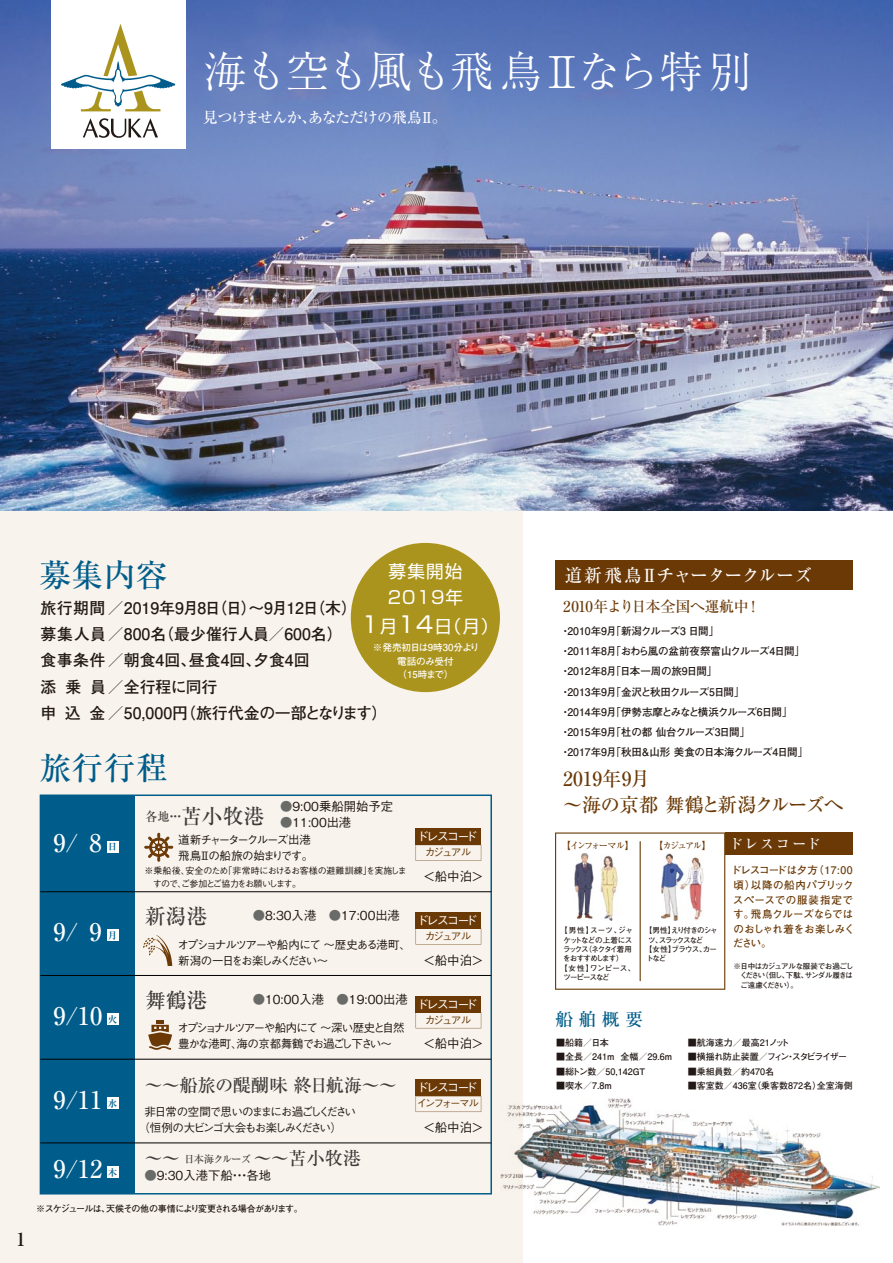
<style>
.page{position:relative;width:893px;height:1263px;background:#fff}
.page>*{position:absolute;margin:0;border:0;box-sizing:border-box;transform-origin:0 0}
.t1{font:300 43.65px "Ryumin Pro";letter-spacing:-.055em;color:#fff}
.t2{font:500 31.8px "Ryumin Pro";letter-spacing:.01em;color:#005d8b}
.t3{font:500 24.45px "Ryumin Pro";color:#fff}
.t4{font:500 20.85px "Ryumin Pro";color:#3e3a39}
.t5{font:500 19.5px/25px "Ryumin Pro";letter-spacing:-.03em;color:#6a3906}
.t6{font:500 18.15px "Ryumin Pro";color:#3e3a39}
.t7{font:500 18px "Ryumin Pro";letter-spacing:-.05em;color:#fff}
.t8{font:500 18px "Ryumin Pro";color:#005d8b}
.t9{font:700 18px "Ryumin Pro";color:#221815}
.t10{font:17.55px/28.2px "Shin Go Pro";letter-spacing:.06em;color:#fff;text-align:center}
.t11{font:700 15.9px/26.2px "Futo Go B101 Pro";color:#221815}
.t12{font:500 15px "Ryumin Pro";letter-spacing:-.07em;color:#fff}
.t13{font:500 15px "Ryumin Pro";letter-spacing:-.025em;color:#6a3906}
.t14{font:500 13.95px "Ryumin Pro";letter-spacing:.125em;color:#fff}
.t15{font:500 12.3px "Gothic BBB Pro";color:#221815}
.t16{font:500 12.3px "Gothic BBB Pro";letter-spacing:-.195em;color:#fff}
.t17{font:500 12.3px "Ryumin Pro";color:#3e3a39}
.t18{font:500 11.55px/15.9px "Gothic BBB Pro";letter-spacing:-.12em;color:#221815}
.t19{font:500 10.65px "Gothic BBB Pro";letter-spacing:-.165em;color:#6a3906}
.t20{font:500 10.65px "Gothic BBB Pro";letter-spacing:-.195em;color:#6a3906}
.t21{font:700 10.5px/20.2px "Futo Go B101 Pro";letter-spacing:-.02em;color:#221815}
.t22{font:700 10.5px/14.5px "Futo Go B101 Pro";letter-spacing:-.025em;color:#6a3906}
.t23{font:700 9.6px/13.6px "Futo Go B101 Pro";letter-spacing:-.01em;color:#fff;text-align:center}
.t24{font:700 9.45px "Ryumin Pro";color:#005d8b}
.t25{font:500 9.3px "Ryumin Pro";letter-spacing:-.19em;color:#6a3906}
.t26{font:700 9px "Futo Go B101 Pro";color:#221815}
.t27{font:500 9px/12.9px "Gothic BBB Pro";letter-spacing:-.07em;color:#221815}
.t28{font:700 9px "Futo Go B101 Pro";letter-spacing:-.095em;color:#221815}
.t29{font:700 9px "Futo Go B101 Pro";letter-spacing:-.11em;color:#221815}
.t30{font:700 7.5px/9.3px "Futo Go B101 Pro";letter-spacing:-.11em;color:#221815;text-align:justify}
.t31{font:700 7.5px "Futo Go B101 Pro";letter-spacing:-.16em;color:#221815}
.t32{font:700 7.5px "Futo Go B101 Pro";letter-spacing:-.08em;color:#221815}
.t33{font:700 7.5px "Futo Go B101 Pro";letter-spacing:-.165em;color:#221815}
.t34{font:700 7.5px "Futo Go B101 Pro";letter-spacing:-.13em;color:#221815}
.s1{font-size:22.35px}
.s2{color:#696b68}
.s3{font-size:20.85px}
</style>
<div class="page">
<div style="left:0;top:510px;width:523px;height:753px;background:#f8f3ec"></div>
<img style="left:0;top:0;width:893px;height:510px">
<img style="left:500px;top:1098px;width:380px;height:127px">
<div style="left:351px;top:543px;width:149px;height:149px;background:#ab941d;border-radius:50%"></div>
<div style="left:725px;top:832px;width:128px;height:23px;background:#6a3906"></div>
<svg style="left:555px;top:832px;width:170px;height:158px"></svg>
<div style="left:555px;top:561px;width:298px;height:29px;background:#6a3906"></div>
<img style="left:574px;top:854px;width:47px;height:67px">
<img style="left:661px;top:854px;width:43px;height:67px">
<hr style="left:640px;top:841px;width:1px;height:140px;background:#6a3906">
<div style="left:40px;top:795px;width:94px;height:97px;background:#005d8b"></div>
<div style="left:40px;top:794px;width:452px;height:400px;border:2px solid #005d8b"></div>
<div style="left:107px;top:841px;width:12px;height:11px;background:#fff"></div>
<div style="left:416px;top:829px;width:65px;height:16px;background:#6a3906"></div>
<svg style="left:416px;top:845px;width:65px;height:16px"></svg>
<div style="left:40px;top:892px;width:94px;height:83px;background:#005d8b"></div>
<div style="left:107px;top:929px;width:12px;height:12px;background:#fff"></div>
<div style="left:416px;top:912px;width:65px;height:16px;background:#6a3906"></div>
<svg style="left:416px;top:928px;width:65px;height:16px"></svg>
<div style="left:40px;top:975px;width:94px;height:84px;background:#005d8b"></div>
<div style="left:107px;top:1013px;width:12px;height:12px;background:#fff"></div>
<div style="left:416px;top:996px;width:65px;height:16px;background:#6a3906"></div>
<svg style="left:416px;top:1012px;width:65px;height:16px"></svg>
<div style="left:40px;top:1059px;width:94px;height:84px;background:#005d8b"></div>
<div style="left:107px;top:1097px;width:12px;height:12px;background:#fff"></div>
<div style="left:40px;top:1130px;width:94px;height:64px;background:#005d8b"></div>
<div style="left:107px;top:1166px;width:12px;height:12px;background:#fff"></div>
<div style="left:416px;top:1080px;width:65px;height:16px;background:#6a3906"></div>
<svg style="left:416px;top:1096px;width:65px;height:16px"></svg>
<hr style="left:40px;top:891px;width:451px;height:1px;background:#000">
<hr style="left:40px;top:975px;width:451px;height:1px;background:#000">
<hr style="left:40px;top:1059px;width:451px;height:1px;background:#000">
<hr style="left:40px;top:1142px;width:451px;height:1px;background:#000">
<div style="left:51px;top:0;width:134px;height:149px;background:#fff"></div>
<svg style="left:83px;top:118px;width:75px;height:20px"></svg>
<svg style="left:61px;top:24px;width:115px;height:87px"></svg>
<svg style="left:143px;top:935px;width:29px;height:31px"></svg>
<svg style="left:148px;top:1020px;width:24px;height:30px"></svg>
<svg style="left:144px;top:833px;width:29px;height:29px"></svg>
<h1 class="t1" style="left:203px;top:38px;width:551px">海も空も風も飛鳥Ⅱなら特別</h1>
<h3 class="t12" style="left:203px;top:105px;width:245px">見つけませんか、あなただけの飛鳥Ⅱ。</h3>
<h3 class="t9" style="left:16px;top:1225px;width:10px">1</h3>
<h2 class="t2" style="left:40px;top:550px;width:130px">募集内容</h2>
<h3 class="t10" style="left:389px;top:555px;width:75px">募集開始</h3>
<h3 class="t10" style="left:361px;top:581px;width:139px">2019年<br><span class="s1">1</span>月<span class="s1">14</span>日（月）</h3>
<p class="t23" style="left:373px;top:639px;width:108px">※発売初日は9時30分より電話のみ受付<br>（15時まで）</p>
<h3 class="t11" style="left:40px;top:593px;width:349px">旅行期間／2019年9月8日（日）～9月12日（木）<br>募集人員／800名（最少催行人員／600名）<br>食事条件／朝食4回、昼食4回、夕食4回<br>添乗員／全行程に同行<br>申込金／50,000円（旅行代金の一部となります）</h3>
<h2 class="t2" style="left:40px;top:743px;width:130px">旅行行程</h2>
<h3 class="t3" style="left:54px;top:824px;width:49px">9/ 8</h3>
<p class="t24" style="left:108px;top:839px;width:11px">日</p>
<p class="t15" style="left:280px;top:797px;width:115px"><span class="s2">●</span>9:00乗船開始予定</p>
<p class="t15" style="left:280px;top:813px;width:73px"><span class="s2">●</span>11:00出港</p>
<p class="t27" style="left:153px;top:863px;width:255px;text-indent:-8px">※乗船後、安全のため｢非常時におけるお客様の避難訓練｣を実施しますので、ご参加とご協力をお願いします。</p>
<p class="t17" style="left:145px;top:806px;width:121px">各地・・・<span class="s3">苫小牧港</span></p>
<p class="t18" style="left:178px;top:830px;width:136px">道新チャータークルーズ出港飛鳥Ⅱの船旅の始まりです。</p>
<p class="t16" style="left:417px;top:827px;width:62px">ドレスコード</p>
<p class="t19" style="left:425px;top:844px;width:48px">カジュアル</p>
<p class="t15" style="left:423px;top:866px;width:62px">＜船中泊＞</p>
<h3 class="t3" style="left:54px;top:913px;width:49px">9/ 9</h3>
<p class="t24" style="left:108px;top:928px;width:11px">月</p>
<h3 class="t3" style="left:54px;top:996px;width:50px">9/10</h3>
<p class="t24" style="left:108px;top:1012px;width:11px">火</p>
<h3 class="t3" style="left:54px;top:1080px;width:50px">9/11</h3>
<p class="t24" style="left:108px;top:1095px;width:11px">水</p>
<h3 class="t4" style="left:145px;top:900px;width:64px">新潟港</h3>
<p class="t16" style="left:417px;top:910px;width:62px">ドレスコード</p>
<p class="t19" style="left:425px;top:927px;width:48px">カジュアル</p>
<p class="t15" style="left:423px;top:950px;width:62px">＜船中泊＞</p>
<p class="t15" style="left:253px;top:906px;width:149px"><span class="s2">●</span>8:30入港　<span class="s2">●</span>17:00出港</p>
<p class="t18" style="left:177px;top:935px;width:235px">オプショナルツアーや船内にて ～歴史ある港町、新潟の一日をお楽しみください～</p>
<h3 class="t4" style="left:145px;top:984px;width:64px">舞鶴港</h3>
<p class="t16" style="left:417px;top:994px;width:62px">ドレスコード</p>
<p class="t19" style="left:425px;top:1011px;width:48px">カジュアル</p>
<p class="t15" style="left:423px;top:1034px;width:62px">＜船中泊＞</p>
<p class="t15" style="left:253px;top:990px;width:157px"><span class="s2">●</span>10:00入港　<span class="s2">●</span>19:00出港</p>
<p class="t18" style="left:177px;top:1018px;width:229px">オプショナルツアーや船内にて ～深い歴史と自然豊かな港町、海の京都舞鶴でお過ごし下さい～</p>
<h3 class="t6" style="left:145px;top:1070px;width:254px">～～船旅の醍醐味 終日航海～～</h3>
<p class="t18" style="left:138px;top:1102px;width:219px;text-indent:6px">非日常の空間で思いのままにお過ごしください（恒例の大ビンゴ大会もお楽しみください）</p>
<p class="t16" style="left:417px;top:1078px;width:62px">ドレスコード</p>
<p class="t20" style="left:417px;top:1095px;width:64px">インフォーマル</p>
<p class="t15" style="left:423px;top:1118px;width:62px">＜船中泊＞</p>
<h3 class="t6" style="left:145px;top:1144px;width:218px">～～ <sup>日本海クルーズ</sup> ～～苫小牧港</h3>
<h3 class="t3" style="left:54px;top:1149px;width:50px">9/12</h3>
<p class="t24" style="left:108px;top:1165px;width:11px">木</p>
<p class="t15" style="left:144px;top:1165px;width:128px"><span class="s2">●</span>9:30入港下船・・・各地</p>
<p class="t28" style="left:36px;top:1201px;width:268px">※スケジュールは、天候その他の事情により変更される場合があります。</p>
<h3 class="t7" style="left:564px;top:561px;width:250px">道新飛鳥Ⅱチャータークルーズ</h3>
<h3 class="t13" style="left:563px;top:595px;width:199px">2010年より日本全国へ運航中！</h3>
<p class="t21" style="left:560px;top:619px;width:244px">・2010年9月｢新潟クルーズ3 日間｣<br>・2011年8月｢おわら風の盆前夜祭富山クルーズ4日間｣・2012年8月｢日本一周の旅9日間｣<br>・2013年9月｢金沢と秋田クルーズ5日間｣<br>・2014年9月｢伊勢志摩とみなと横浜クルーズ6日間｣・2015年9月｢杜の都 仙台クルーズ3日間｣<br>・2017年9月｢秋田&amp;山形 美食の日本海クルーズ4日間｣</p>
<h3 class="t5" style="left:563px;top:765px;width:282px">2019年9月<br>～海の京都 舞鶴と新潟クルーズへ</h3>
<p class="t25" style="left:561px;top:838px;width:74px">【インフォーマル】</p>
<p class="t30" style="left:560px;top:925px;width:74px">【男性】スーツ、ジャ</p>
<p class="t32" style="left:563px;top:934px;width:70px">ケットなどの上着にス</p>
<p class="t31" style="left:563px;top:943px;width:70px">ラックス（ネクタイ着用</p>
<p class="t30" style="left:563px;top:953px;width:62px">をおすすめします）</p>
<p class="t30" style="left:560px;top:962px;width:77px">【女性】ワンピース、</p>
<p class="t34" style="left:563px;top:971px;width:48px">ツーピースなど</p>
<p class="t25" style="left:654px;top:838px;width:59px">【カジュアル】</p>
<p class="t30" style="left:645px;top:925px;width:74px">【男性】えり付きのシャ</p>
<p class="t33" style="left:648px;top:934px;width:57px">ツ、スラックスなど</p>
<p class="t30" style="left:645px;top:943px;width:74px">【女性】ブラウス、カー</p>
<p class="t30" style="left:646px;top:953px;width:21px">トなど</p>
<h3 class="t14" style="left:729px;top:832px;width:93px">ドレスコード</h3>
<p class="t22" style="left:731px;top:862px;width:125px">ドレスコードは夕方（17:00頃）以降の船内パブリックスペースでの服装指定です。飛鳥クルーズならではのおしゃれ着をお楽しみください。</p>
<p class="t30" style="left:740px;top:960px;width:115px;text-indent:-7px">※日中はカジュアルな服装でお過ごしください（但し、下駄、サンダル履きはご遠慮ください）。</p>
<h3 class="t8" style="left:555px;top:1005px;width:90px">船舶概要</h3>
<p class="t26" style="left:556px;top:1035px;width:54px">■船籍／日本</p>
<p class="t26" style="left:556px;top:1050px;width:118px">■全長／241m 全幅／29.6m</p>
<p class="t26" style="left:556px;top:1064px;width:90px">■総トン数／50,142GT</p>
<p class="t26" style="left:556px;top:1078px;width:57px">■喫水／7.8m</p>
<p class="t26" style="left:688px;top:1035px;width:104px">■航海速力／最高21ノット</p>
<p class="t29" style="left:688px;top:1050px;width:161px">■横揺れ防止装置／フィン・スタビライザー</p>
<p class="t26" style="left:688px;top:1064px;width:88px">■乗組員数／約470名</p>
<p class="t26" style="left:688px;top:1078px;width:167px">■客室数／436室（乗客数872名）全室海側</p>
</div>
